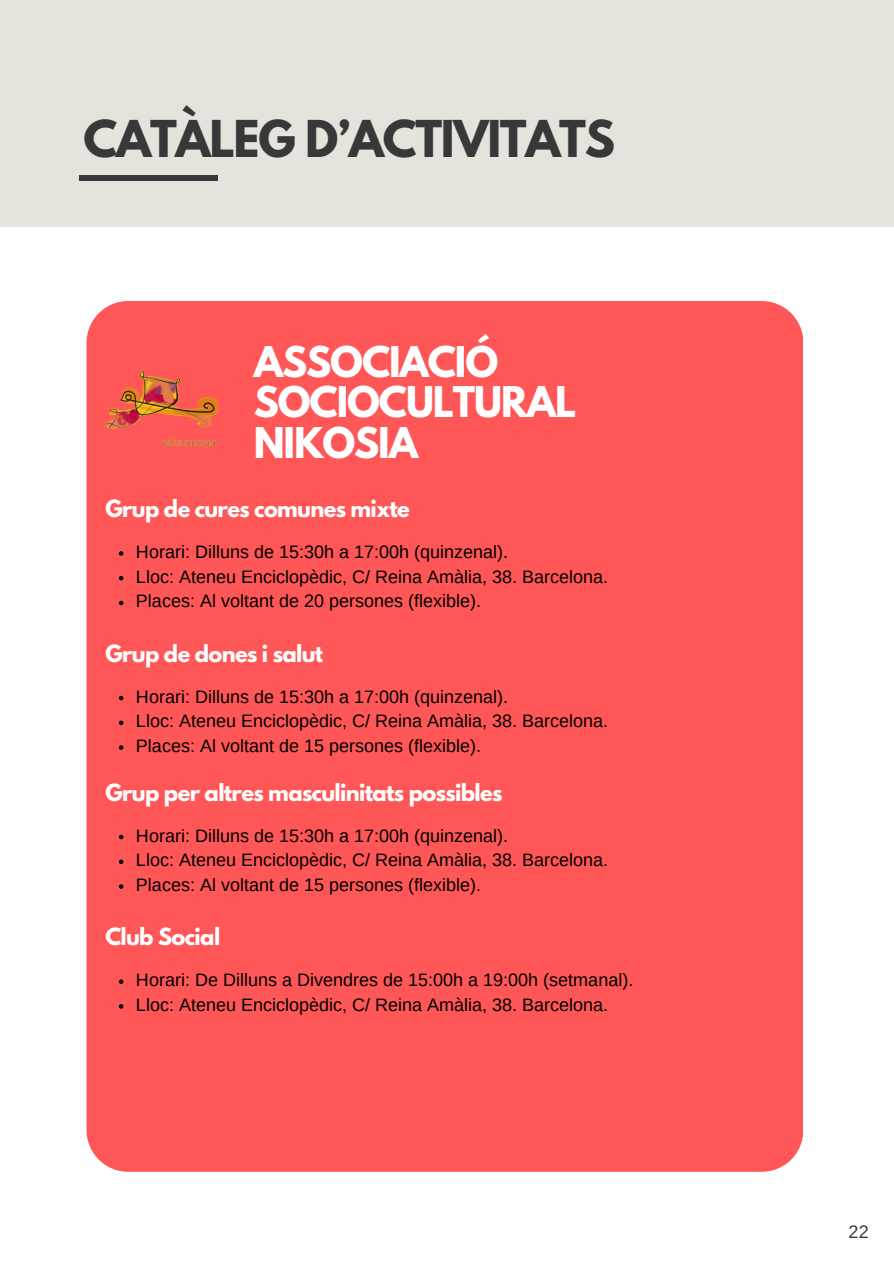
<style>
.page{position:relative;width:894px;height:1264px;background:#fff}
.page>*{position:absolute;margin:0;border:0;box-sizing:border-box;transform-origin:0 0}
.t1{font:700 45px "League Spartan";letter-spacing:-.03em;color:#383838}
.t2{font:700 37.5px/40.5px "League Spartan";letter-spacing:-.03em;color:#fff}
.t3{font:700 21px "League Spartan";letter-spacing:-.03em;color:#fff}
.t4{font:18px "Arimo";color:#000}
.t5{font:18px "Arimo";color:#383838}
</style>
<div class="page">
<div style="left:0;top:0;width:893px;height:226px;background:#e5e3dc"></div>
<div style="left:79px;top:175px;width:139px;height:6px;background:#383838"></div>
<div style="left:86px;top:301px;width:717px;height:870px;background:#ff5757"></div>
<img style="left:105px;top:364px;width:113px;height:85px">
<svg style="left:119px;top:551px;width:4px;height:4px"></svg>
<svg style="left:119px;top:576px;width:4px;height:4px"></svg>
<svg style="left:119px;top:600px;width:4px;height:5px"></svg>
<svg style="left:119px;top:695px;width:4px;height:5px"></svg>
<svg style="left:119px;top:720px;width:4px;height:5px"></svg>
<svg style="left:119px;top:745px;width:4px;height:4px"></svg>
<svg style="left:119px;top:834px;width:4px;height:5px"></svg>
<svg style="left:119px;top:859px;width:4px;height:5px"></svg>
<svg style="left:119px;top:884px;width:4px;height:4px"></svg>
<svg style="left:119px;top:979px;width:4px;height:4px"></svg>
<svg style="left:119px;top:1004px;width:4px;height:4px"></svg>
<p class="t1" style="left:84px;top:117px;width:532px">CATÀLEG D’ACTIVITATS</p>
<p class="t2" style="left:254px;top:346px;width:324px">ASSOCIACIÓ<br>SOCIOCULTURAL<br>NIKOSIA</p>
<h2 class="t3" style="left:105px;top:498px;width:306px">Grup de cures comunes mixte</h2>
<p class="t4" style="left:136px;top:541px;width:373px">Horari: Dilluns de 15:30h a 17:00h (quinzenal).</p>
<h3 class="t4" style="left:136px;top:566px;width:473px">Lloc: Ateneu Enciclopèdic, C/ Reina Amàlia, 38. Barcelona.</h3>
<p class="t4" style="left:136px;top:591px;width:346px">Places: Al voltant de 20 persones (flexible).</p>
<p class="t3" style="left:105px;top:643px;width:219px">Grup de dones i salut</p>
<p class="t4" style="left:136px;top:686px;width:373px">Horari: Dilluns de 15:30h a 17:00h (quinzenal).</p>
<h3 class="t4" style="left:136px;top:711px;width:473px">Lloc: Ateneu Enciclopèdic, C/ Reina Amàlia, 38. Barcelona.</h3>
<p class="t4" style="left:136px;top:735px;width:346px">Places: Al voltant de 15 persones (flexible).</p>
<p class="t3" style="left:105px;top:781px;width:398px">Grup per altres masculinitats possibles</p>
<p class="t4" style="left:136px;top:825px;width:373px">Horari: Dilluns de 15:30h a 17:00h (quinzenal).</p>
<h3 class="t4" style="left:136px;top:850px;width:473px">Lloc: Ateneu Enciclopèdic, C/ Reina Amàlia, 38. Barcelona.</h3>
<p class="t4" style="left:136px;top:874px;width:346px">Places: Al voltant de 15 persones (flexible).</p>
<p class="t3" style="left:105px;top:926px;width:116px">Club Social</p>
<h3 class="t4" style="left:136px;top:969px;width:498px">Horari: De Dilluns a Divendres de 15:00h a 19:00h (setmanal).</h3>
<p class="t4" style="left:136px;top:994px;width:473px">Lloc: Ateneu Enciclopèdic, C/ Reina Amàlia, 38. Barcelona.</p>
<h3 class="t5" style="left:848px;top:1222px;width:22px">22</h3>
</div>
